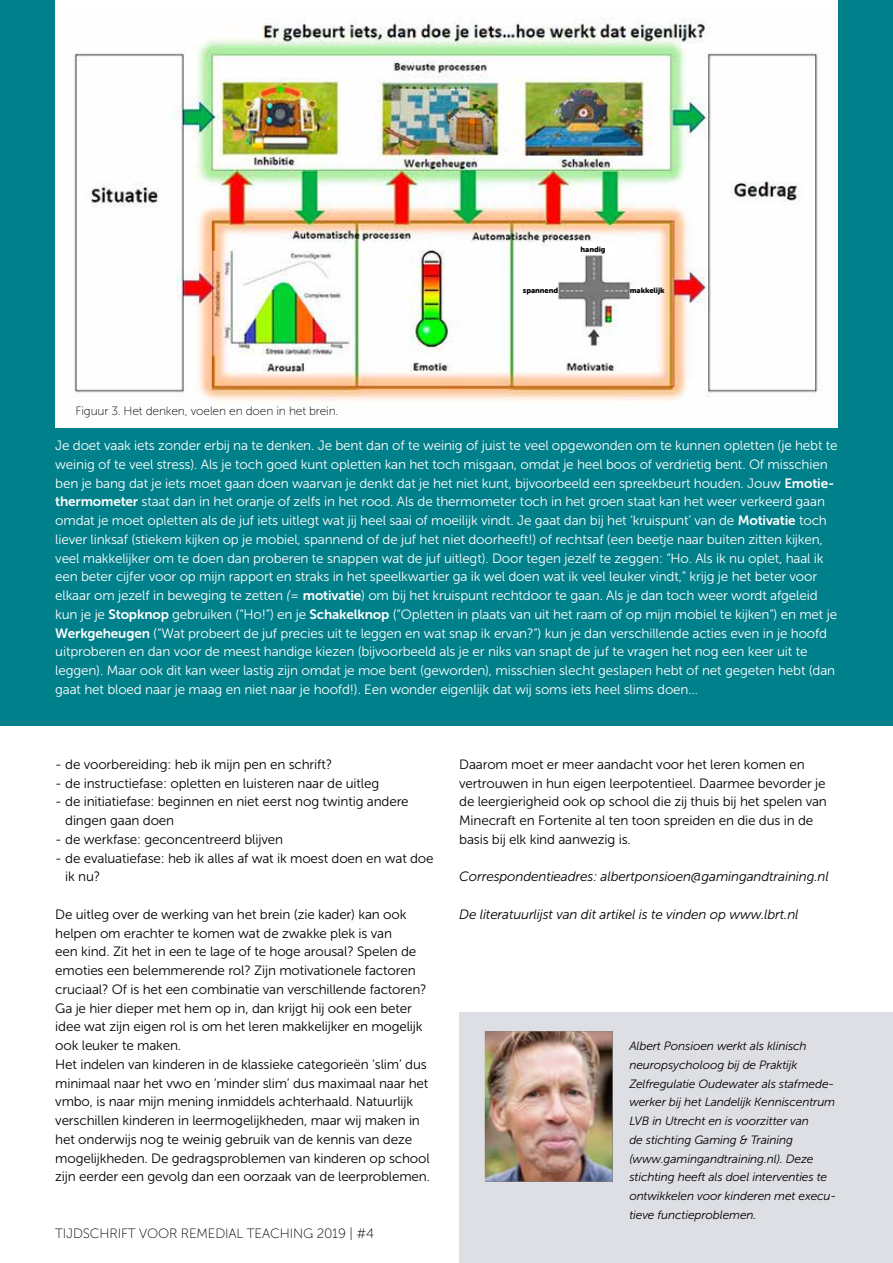
<style>
.page{position:relative;width:893px;height:1263px;background:#fff}
.page>*{position:absolute;margin:0;border:0;box-sizing:border-box;transform-origin:0 0}
.t1{font:13.5px/18.8px "Museo Sans 300";letter-spacing:-.01em;color:#fff}
.t2{font:13.5px/18.8px "Museo Sans 300";letter-spacing:-.01em;color:#000}
.t3{font:italic 13.5px "Museo Sans 300";letter-spacing:-.01em;color:#000}
.t4{font:13.5px "Museo Sans 100";letter-spacing:-.01em;color:#000}
.t5{font:italic 12px/18.8px "Museo Sans 300";letter-spacing:-.01em;color:#000}
.t6{font:12px "Museo Sans 100";letter-spacing:-.01em;color:#000}
.t7{font:7.5px "Museo Sans 900";letter-spacing:-.01em;color:#000}
.s1{font-family:"Museo Sans 700"}
.s2{font-style:italic}
</style>
<div class="page">
<div style="left:459px;top:1013px;width:434px;height:250px;background:#dddfe4"></div>
<img style="left:485px;top:1031px;width:127px;height:150px">
<div style="left:0;top:0;width:893px;height:725px;background:#00808a"></div>
<div style="left:55px;top:0;width:783px;height:428px;background:#fff"></div>
<img style="left:74px;top:18px;width:744px;height:388px">
<div style="left:517px;top:282px;width:41px;height:17px;background:#fff"></div>
<div style="left:573px;top:243px;width:40px;height:12px;background:#fff"></div>
<p class="t6" style="left:76px;top:405px;width:264px">Figuur 3. Het denken, voelen en doen in het brein.</p>
<p class="t7" style="left:523px;top:286px;width:37px">spannend</p>
<p class="t7" style="left:581px;top:245px;width:27px">handig</p>
<p class="t7" style="left:630px;top:286px;width:36px">makkelijk</p>
<p class="t1" style="left:55px;top:436px;width:784px">Je doet vaak iets zonder erbij na te denken. Je bent dan of te weinig of juist te veel opgewonden om te kunnen opletten (je hebt te weinig of te veel stress). Als je toch goed kunt opletten kan het toch misgaan, omdat je heel boos of verdrietig bent. Of misschien ben je bang dat je iets moet gaan doen waarvan je denkt dat je het niet kunt, bijvoorbeeld een spreekbeurt houden. Jouw <span class="s1">Emotie&shy;thermometer</span> staat dan in het oranje of zelfs in het rood. Als de thermometer toch in het groen staat kan het weer verkeerd gaan omdat je moet opletten als de juf iets uitlegt wat jij heel saai of moeilijk vindt. Je gaat dan bij het ‘kruispunt’ van de <span class="s1">Motivatie</span> toch liever linksaf (stiekem kijken op je mobiel, spannend of de juf het niet doorheeft!) of rechtsaf (een beetje naar buiten zitten kijken, veel makkelijker om te doen dan proberen te snappen wat de juf uitlegt). Door tegen jezelf te zeggen: “Ho. Als ik nu oplet, haal ik een beter cijfer voor op mijn rapport en straks in het speelkwartier ga ik wel doen wat ik veel leuker vindt,” krijg je het beter voor elkaar om jezelf in beweging te zetten <span class="s2">(=</span> <span class="s1">motivatie</span>) om bij het kruispunt rechtdoor te gaan. Als je dan toch weer wordt afgeleid kun je je <span class="s1">Stopknop</span> gebruiken (“Ho!”) en je <span class="s1">Schakelknop</span> (“Opletten in plaats van uit het raam of op mijn mobiel te kijken”) en met je <span class="s1">Werkgeheugen</span> (“Wat probeert de juf precies uit te leggen en wat snap ik ervan?”) kun je dan verschillende acties even in je hoofd uitproberen en dan voor de meest handige kiezen (bijvoorbeeld als je er niks van snapt de juf te vragen het nog een keer uit te leggen). Maar ook dit kan weer lastig zijn omdat je moe bent (geworden), misschien slecht geslapen hebt of net gegeten hebt (dan gaat het bloed naar je maag en niet naar je hoofd!). Een wonder eigenlijk dat wij soms iets heel slims doen…</p>
<p class="t2" style="left:55px;top:755px;width:278px">- de voorbereiding: heb ik mijn pen en schrift?</p>
<p class="t2" style="left:55px;top:774px;width:325px">- de instructiefase: opletten en luisteren naar de uitleg</p>
<p class="t2" style="left:65px;top:792px;width:345px;text-indent:-10px">- de initiatiefase: beginnen en niet eerst nog twintig andere dingen gaan doen</p>
<p class="t2" style="left:55px;top:830px;width:229px">- de werkfase: geconcentreerd blijven</p>
<p class="t2" style="left:65px;top:849px;width:370px;text-indent:-10px">- de evaluatiefase: heb ik alles af wat ik moest doen en wat doe ik nu?</p>
<p class="t2" style="left:55px;top:905px;width:376px">De uitleg over de werking van het brein (zie kader) kan ook helpen om erachter te komen wat de zwakke plek is van<br>een kind. Zit het in een te lage of te hoge arousal? Spelen de emoties een belemmerende rol? Zijn motivationele factoren cruciaal? Of is het een combinatie van verschillende factoren?<br>Ga je hier dieper met hem op in, dan krijgt hij ook een beter idee wat zijn eigen rol is om het leren makkelijker en mogelijk ook leuker te maken.<br>Het indelen van kinderen in de klassieke categorieën ‘slim’ dus minimaal naar het vwo en ‘minder slim’ dus maximaal naar het vmbo, is naar mijn mening inmiddels achterhaald. Natuurlijk verschillen kinderen in leermogelijkheden, maar wij maken in het onderwijs nog te weinig gebruik van de kennis van deze mogelijkheden. De gedragsproblemen van kinderen op school zijn eerder een gevolg dan een oorzaak van de leerproblemen.</p>
<p class="t4" style="left:55px;top:1226px;width:320px">TIJDSCHRIFT VOOR REMEDIAL TEACHING 2019 | #4</p>
<p class="t2" style="left:459px;top:755px;width:369px">Daarom moet er meer aandacht voor het leren komen en vertrouwen in hun eigen leerpotentieel. Daarmee bevorder je de leergierigheid ook op school die zij thuis bij het spelen van Minecraft en Fortenite al ten toon spreiden en die dus in de basis bij elk kind aanwezig is.</p>
<p class="t3" style="left:459px;top:869px;width:371px">Correspondentieadres: albertponsioen@gamingandtraining.nl</p>
<p class="t3" style="left:459px;top:907px;width:341px">De literatuurlijst van dit artikel is te vinden op www.lbrt.nl</p>
<p class="t5" style="left:629px;top:1037px;width:209px">Albert Ponsioen werkt als klinisch neuropsycholoog bij de Praktijk Zelfregulatie Oudewater als stafmede&shy;werker bij het Landelijk Kenniscentrum LVB in Utrecht en is voorzitter van<br>de stichting Gaming &amp; Training (www.gamingandtraining.nl). Deze stichting heeft als doel interventies te ontwikkelen voor kinderen met execu&shy;tieve functieproblemen.</p>
</div>
